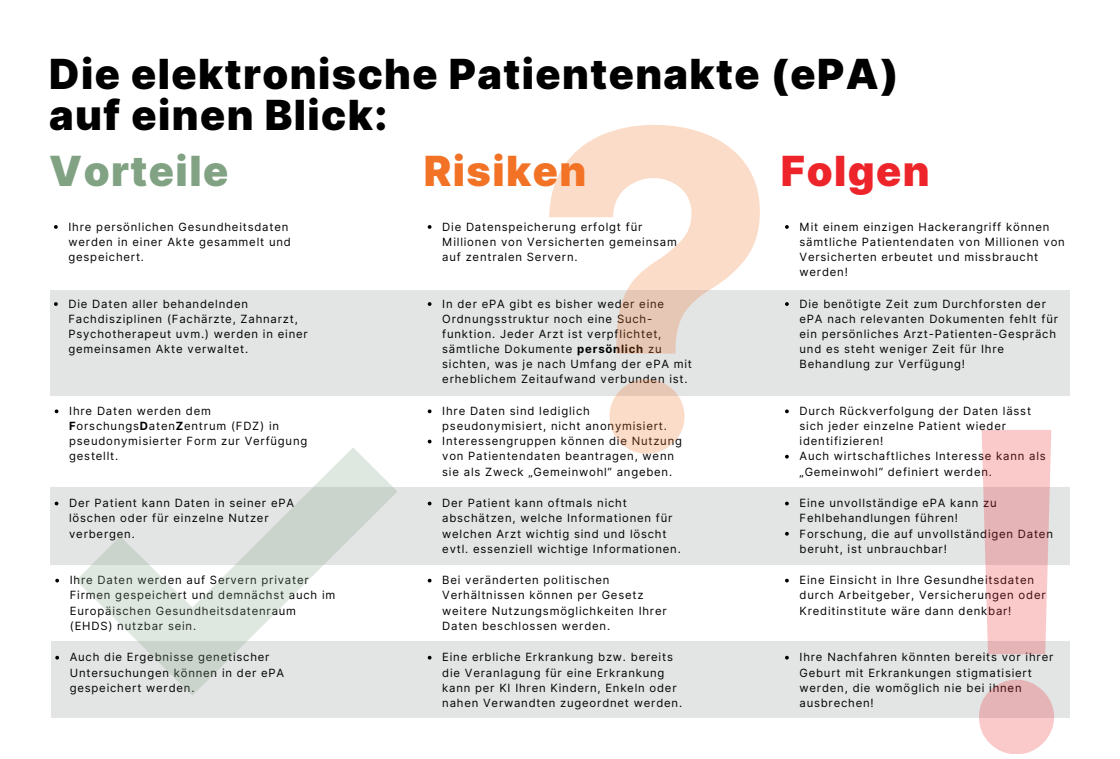
<style>
.page{position:relative;width:1120px;height:759px;background:#fff}
.page>*{position:absolute;margin:0;border:0;box-sizing:border-box;transform-origin:0 0}
.t1{font:700 440.25px "Inter";color:#f27226}
.t2{font:700 440.25px "Inter";color:#ed252b}
.t3{font:900 41.5px/41.5px "Inter";letter-spacing:.035em;color:#000}
.t4{font:900 41.5px "Inter";letter-spacing:.035em;color:#81a384}
.t5{font:900 41.5px "Inter";letter-spacing:.035em;color:#f27226}
.t6{font:900 41.5px "Inter";letter-spacing:.035em;color:#ed252b}
.t7{font:11.38px/15.1px "Inter";letter-spacing:.07em;color:#000}
.s1{font-weight:700}
.s2{font-weight:700;font-size:440.25px;color:#81a384}
</style>
<div class="page">
<div style="left:50px;top:290px;width:1019px;height:105px;background:#e3e4e4"></div>
<div style="left:51px;top:487px;width:1018px;height:77px;background:#e3e4e4"></div>
<svg style="left:54px;top:225px;width:4px;height:4px"></svg>
<svg style="left:785px;top:225px;width:3px;height:4px"></svg>
<svg style="left:428px;top:225px;width:3px;height:4px"></svg>
<svg style="left:54px;top:302px;width:4px;height:4px"></svg>
<svg style="left:785px;top:302px;width:3px;height:4px"></svg>
<svg style="left:428px;top:302px;width:3px;height:4px"></svg>
<svg style="left:55px;top:409px;width:3px;height:4px"></svg>
<svg style="left:785px;top:409px;width:3px;height:4px"></svg>
<svg style="left:428px;top:409px;width:3px;height:4px"></svg>
<svg style="left:428px;top:439px;width:3px;height:4px"></svg>
<svg style="left:55px;top:501px;width:3px;height:4px"></svg>
<svg style="left:428px;top:501px;width:3px;height:4px"></svg>
<svg style="left:55px;top:578px;width:4px;height:4px"></svg>
<div style="left:51px;top:641px;width:1018px;height:77px;background:#e3e4e4"></div>
<svg style="left:55px;top:655px;width:4px;height:4px"></svg>
<h2 class="t3" style="left:49px;top:52px;width:850px">Die elektronische Patientenakte (ePA) auf einen Blick:</h2>
<h2 class="t6" style="left:781px;top:140px;width:150px">Folgen</h2>
<h1 class="t1" style="left:532px;top:-31px;width:249px">?</h1>
<h2 class="t4" style="left:49px;top:140px;width:180px">Vorteile</h2>
<h2 class="t5" style="left:423px;top:140px;width:164px">Risiken</h2>
<p class="t7" style="left:68px;top:219px;width:224px">Ihre persönlichen Gesundheitsdaten werden in einer Akte gesammelt und gespeichert.</p>
<p class="t7" style="left:799px;top:219px;width:267px">Mit einem einzigen Hackerangriff können sämtliche Patientendaten von Millionen von Versicherten erbeutet und missbraucht werden!</p>
<p class="t7" style="left:442px;top:219px;width:236px">Die Datenspeicherung erfolgt fü r<br>Millionen von Versicherten gemeinsam auf zentralen Servern.</p>
<p class="t7" style="left:68px;top:296px;width:241px">Die Daten aller behandelnden Fachdisziplinen (Fachärzte, Zahnarzt, Psychotherapeut uvm.) werden in einer gemeinsamen Akte verwaltet.</p>
<p class="t7" style="left:799px;top:296px;width:260px">Die benötigte Zeit zum Durchforsten der ePA nach relevanten Dokumenten fehlt für ein persönliches Arzt-Patienten-Gespräch und es steht weniger Zeit fü r Ihre Behandlung zur Verfügung!</p>
<p class="t7" style="left:442px;top:296px;width:251px">In der ePA gibt es bisher weder eine Ordnungsstruktur noch eine Such&shy;funktion. Jeder Arzt ist verpflichtet,<br>sä mtliche Dokumente <span class="s1">persönlich</span> zu sichten, was je nach Umfang der ePA mit erheblichem Zeitaufwand verbunden ist.</p>
<p class="t7" style="left:69px;top:403px;width:239px">Ihre Daten werden dem<br><span class="s1">F</span>orschungs<span class="s1">D</span>aten<span class="s1">Z</span>entrum (FDZ) in pseudonymisierter Form zur Verfügung gestellt.</p>
<p class="t7" style="left:799px;top:403px;width:248px">Durch Rückverfolgung der Daten lässt sich jeder einzelne Patient wieder identifizieren!<br>Auch wirtschaftliches Interesse kann als „Gemeinwohl“ definiert werden.</p>
<p class="t7" style="left:442px;top:403px;width:241px">Ihre Daten sind lediglich pseudonymisiert, nicht anonymisiert.<br>Interessengruppen können die Nutzung von Patientendaten beantragen, wenn sie als Zweck „Gemeinwohl“ angeben.</p>
<h1 class="t2" style="left:945px;top:269px;width:145px">!</h1>
<p class="t7" style="left:34px;top:695px;width:650px"><span class="s2">✓</span> nahen Verwandten zugeordnet werden.</p>
<p class="t7" style="left:442px;top:495px;width:240px">Der Patient kann oftmals nicht abschätzen, welche Informationen fü r welchen Arzt wichtig sind und löscht evtl. essenziell wichtige Informationen.</p>
<p class="t7" style="left:69px;top:495px;width:226px">Der Patient kann Daten in seiner ePA löschen oder für einzelne Nutzer verbergen.</p>
<p class="t7" style="left:799px;top:495px;width:255px">Eine unvollständige ePA kann zu<br>Fehlbehandlungen führen!<br>Forschung, die auf unvollständigen Daten beruht, ist unbrauchbar!</p>
<p class="t7" style="left:70px;top:572px;width:267px">Ihre Daten werden auf Servern privater Firmen gespeichert und demnächst auch im Europäischen Gesundheitsdatenraum (EHDS) nutzbar sein.</p>
<p class="t7" style="left:799px;top:572px;width:248px">Eine Einsicht in Ihre Gesundheitsdaten durch Arbeitgeber, Versicherungen oder<br>Kreditinstitute wä re dann denkbar!</p>
<p class="t7" style="left:442px;top:572px;width:226px">Bei verä nderten politischen<br>Verhä ltnissen können per Gesetz weitere Nutzungsmöglichkeiten Ihrer Daten beschlossen werden.</p>
<p class="t7" style="left:70px;top:649px;width:216px">Auch die Ergebnisse genetischer<br>Untersuchungen können in der ePA gespeichert werden.</p>
<p class="t7" style="left:799px;top:649px;width:255px">Ihre Nachfahren könnten bereits vor ihrer Geburt mit Erkrankungen stigmatisiert werden, die womöglich nie bei ihnen ausbrechen!</p>
<p class="t7" style="left:442px;top:649px;width:236px">Eine erbliche Erkrankung bzw. bereits die Veranlagung für eine Erkrankung kann per KI Ihren Kindern, Enkeln oder</p>
</div>
